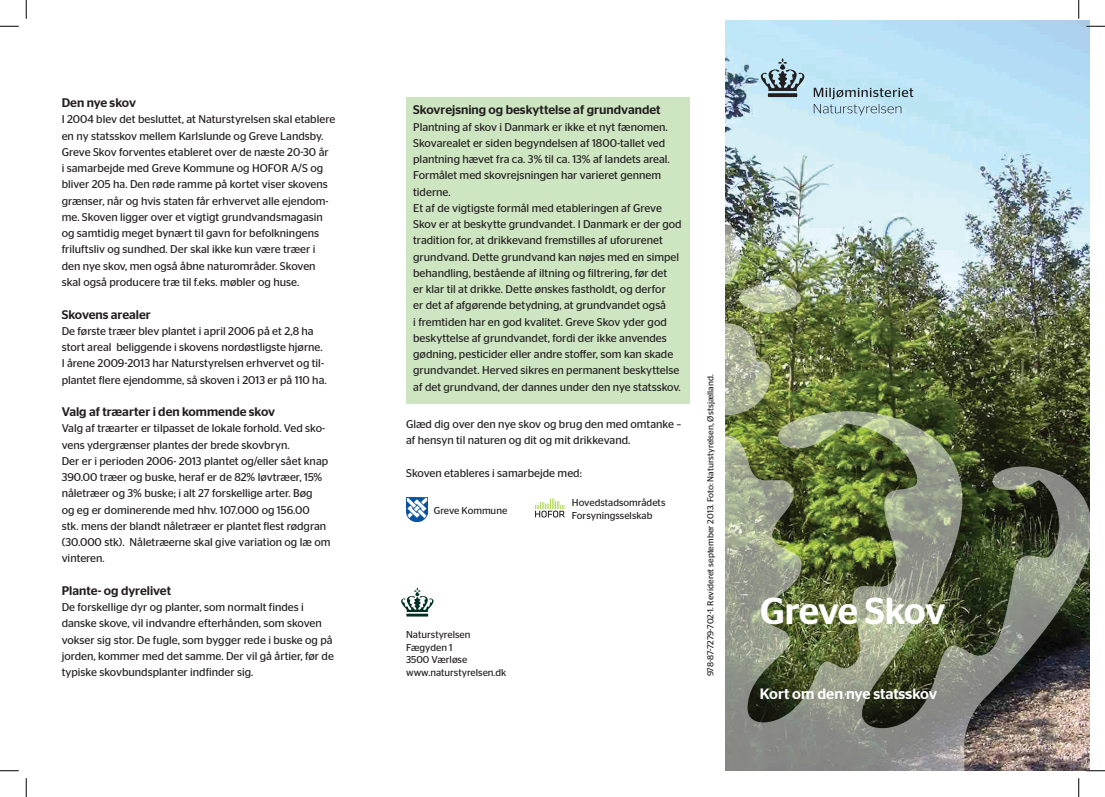
<style>
.page{position:relative;width:1105px;height:797px;background:#fff}
.page>*{position:absolute;margin:0;border:0;box-sizing:border-box;transform-origin:0 0}
.t1{font:500 37.5px "Stag Sans";letter-spacing:-.03em;color:#fff}
.t2{font:500 15px "Stag Sans";color:#fff}
.t3{font:500 12.5px "Stag Sans";color:#231f20}
.t4{font:11.25px/16.2px "Stag Sans";color:#231f20}
.t5{font:10px/12.5px "Stag Sans";color:#231f20}
.t6{font:8.75px "Stag Sans";color:#231f20}
</style>
<div class="page">
<img style="left:725px;top:20px;width:364px;height:391px">
<svg style="left:739px;top:284px;width:62px;height:29px"></svg>
<svg style="left:725px;top:222px;width:15px;height:62px"></svg>
<svg style="left:725px;top:323px;width:46px;height:88px;background:#9ea683"></svg>
<img style="left:725px;top:411px;width:364px;height:361px">
<div style="left:406px;top:97px;width:284px;height:306px;background:#cde5c1"></div>
<img style="left:406px;top:497px;width:21px;height:25px">
<svg style="left:535px;top:498px;width:30px;height:19px"></svg>
<svg style="left:814px;top:88px;width:99px;height:27px;background:#a5c3d0"></svg>
<svg style="left:761px;top:58px;width:43px;height:39px;background:#8da5b0"></svg>
<svg style="left:401px;top:587px;width:32px;height:29px"></svg>
<svg style="left:0;top:25px;width:19px;height:2px"></svg>
<svg style="left:1086px;top:25px;width:19px;height:2px"></svg>
<svg style="left:0;top:770px;width:19px;height:1px"></svg>
<svg style="left:1086px;top:770px;width:19px;height:1px"></svg>
<svg style="left:25px;top:0;width:2px;height:19px"></svg>
<svg style="left:25px;top:778px;width:2px;height:19px"></svg>
<svg style="left:1078px;top:0;width:1px;height:19px"></svg>
<svg style="left:1078px;top:778px;width:1px;height:19px"></svg>
<p class="t3" style="left:62px;top:96px;width:76px">Den nye skov</p>
<p class="t4" style="left:62px;top:111px;width:275px">I 2004 blev det besluttet, at Naturstyrelsen skal etablere en ny statsskov mellem Karlslunde og Greve Landsby.<br>Greve Skov forventes etableret over de næste 20-30 år<br>i samarbejde med Greve Kommune og HOFOR A/S og bliver 205 ha. Den røde ramme på kortet viser skovens grænser, når og hvis staten får erhvervet alle ejendom&shy;me. Skoven ligger over et vigtigt grundvandsmagasin og samtidig meget bynært til gavn for befolkningens friluftsliv og sundhed. Der skal ikke kun være træer i den nye skov, men også åbne naturområder. Skoven skal også producere træ til f.eks. møbler og huse.</p>
<p class="t3" style="left:62px;top:307px;width:91px">Skovens arealer</p>
<p class="t4" style="left:62px;top:322px;width:266px">De første træer blev plantet i april 2006 på et 2,8 ha stort areal beliggende i skovens nordøstligste hjørne.<br>I årene 2009-2013 har Naturstyrelsen erhvervet og til&shy;plantet flere ejendomme, så skoven i 2013 er på 110 ha.</p>
<p class="t3" style="left:62px;top:404px;width:215px">Valg af træarter i den kommende skov</p>
<p class="t4" style="left:62px;top:420px;width:270px">Valg af træarter er tilpasset de lokale forhold. Ved sko&shy;vens ydergrænser plantes der brede skovbryn.<br>Der er i perioden 2006- 2013 plantet og/eller sået knap 390.00 træer og buske, heraf er de 82% løvtræer, 15% nåletræer og 3% buske; i alt 27 forskellige arter. Bøg<br>og eg er dominerende med hhv. 107.000 og 156.00<br>stk. mens der blandt nåletræer er plantet flest rødgran (30.000 stk). Nåletræerne skal give variation og læ om vinteren.</p>
<p class="t3" style="left:62px;top:583px;width:111px">Plante- og dyrelivet</p>
<p class="t4" style="left:62px;top:599px;width:274px">De forskellige dyr og planter, som normalt findes i danske skove, vil indvandre efterhånden, som skoven vokser sig stor. De fugle, som bygger rede i buske og på jorden, kommer med det samme. Der vil gå årtier, før de typiske skovbundsplanter indfinder sig.</p>
<p class="t3" style="left:413px;top:103px;width:249px">Skovrejsning og beskyttelse af grundvandet</p>
<p class="t4" style="left:413px;top:118px;width:270px">Plantning af skov i Danmark er ikke et nyt fænomen.<br>Skovarealet er siden begyndelsen af 1800-tallet ved plantning hævet fra ca. 3% til ca. 13% af landets areal.<br>Formålet med skovrejsningen har varieret gennem tiderne.<br>Et af de vigtigste formål med etableringen af Greve Skov er at beskytte grundvandet. I Danmark er der god tradition for, at drikkevand fremstilles af uforurenet grundvand. Dette grundvand kan nøjes med en simpel behandling, bestående af iltning og filtrering, før det<br>er klar til at drikke. Dette ønskes fastholdt, og derfor<br>er det af afgørende betydning, at grundvandet også<br>i fremtiden har en god kvalitet. Greve Skov yder god beskyttelse af grundvandet, fordi der ikke anvendes gødning, pesticider eller andre stoffer, som kan skade grundvandet. Herved sikres en permanent beskyttelse af det grundvand, der dannes under den nye statsskov.</p>
<p class="t4" style="left:406px;top:415px;width:277px">Glæd dig over den nye skov og brug den med omtanke – af hensyn til naturen og dit og mit drikkevand.</p>
<p class="t4" style="left:406px;top:464px;width:177px">Skoven etableres i samarbejde med:</p>
<p class="t5" style="left:572px;top:496px;width:95px">Hovedstadsområdets<br>Forsyningsselskab</p>
<p class="t5" style="left:434px;top:504px;width:75px">Greve Kommune</p>
<p class="t5" style="left:406px;top:628px;width:102px">Naturstyrelsen<br>Fægyden 1<br>3500 Værløse www.naturstyrelsen.dk</p>
<p class="t6" style="left:706px;top:676px;width:303px;rotate:-90deg">978-87-7279-702-1. Revideret september 2013. Foto: Naturstyrelsen, Østsjælland.</p>
<h1 class="t1" style="left:760px;top:589px;width:187px">Greve Skov</h1>
<h2 class="t2" style="left:760px;top:685px;width:179px">Kort om den nye statsskov</h2>
</div>
